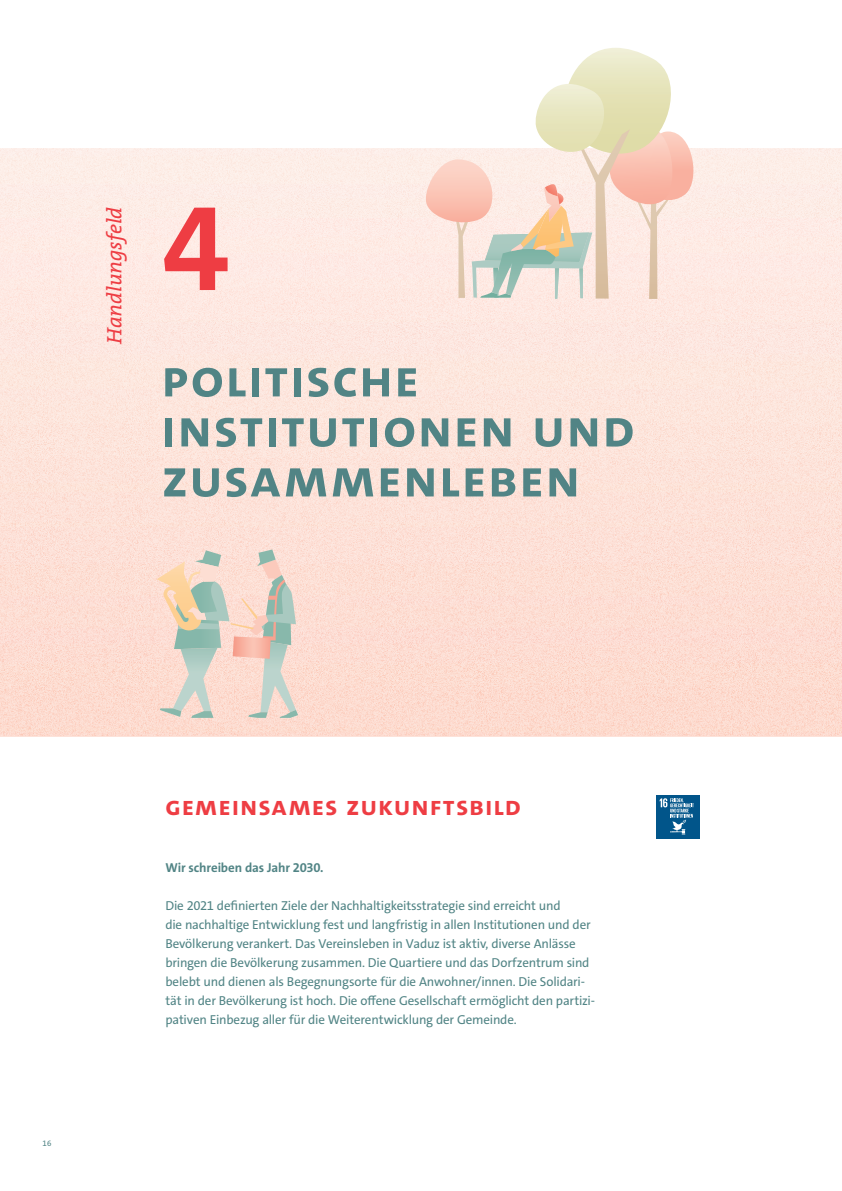
<style>
.page{position:relative;width:842px;height:1191px;background:#fff}
.page>*{position:absolute;margin:0;border:0;box-sizing:border-box;transform-origin:0 0}
.t1{font:700 122px "The Sans C4 s";color:#ee3d43}
.t2{font:700 54px/50px "The Sans C4 s";letter-spacing:.025em;color:#518485}
.t3{font:700 27px "The Sans C4 s";letter-spacing:.03em;color:#ee3d43}
.t4{font:italic 21px "The Serif";letter-spacing:-.01em;color:#ee3d43}
.t5{font:13px/19px "The Sans C4 s";letter-spacing:-.015em;color:#518485}
.t6{font:700 13px "The Sans C4 s";letter-spacing:-.01em;color:#518485}
.t7{font:8px "The Sans C4 s";color:#518485}
</style>
<div class="page">
<img style="left:0;top:149px;width:842px;height:587px">
<svg style="left:157px;top:549px;width:141px;height:169px;background:#e1d2c5"></svg>
<svg style="left:421px;top:48px;width:280px;height:251px"></svg>
<div style="left:657px;top:795px;width:43px;height:43px;background:#01558a"></div>
<svg style="left:660px;top:798px;width:34px;height:36px"></svg>
<h3 class="t4" style="left:97px;top:344px;width:139px;rotate:-90deg">Handlungsfeld</h3>
<h1 class="t1" style="left:162px;top:170px;width:69px">4</h1>
<h2 class="t2" style="left:161px;top:353px;width:475px">politische institutionen und zusammenleben</h2>
<p class="t7" style="left:43px;top:1138px;width:10px">16</p>
<h3 class="t3" style="left:165px;top:788px;width:357px">gemeinsames zukunftsbild</h3>
<p class="t6" style="left:165px;top:859px;width:160px">Wir schreiben das Jahr 2030.</p>
<p class="t5" style="left:165px;top:896px;width:431px">Die 2021 definierten Ziele der Nachhaltigkeitsstrategie sind erreicht und<br>die nachhaltige Entwicklung fest und langfristig in allen Institutionen und der Bevölkerung verankert. Das Vereinsleben in Vaduz ist aktiv, diverse Anlässe bringen die Bevölkerung zusammen. Die Quartiere und das Dorfzentrum sind belebt und dienen als Begegnungsorte für die Anwohner/innen. Die Solidari&shy;tät in der Bevölkerung ist hoch. Die offene Gesellschaft ermöglicht den partizi&shy;pativen Einbezug aller für die Weiterentwicklung der Gemeinde.</p>
</div>
